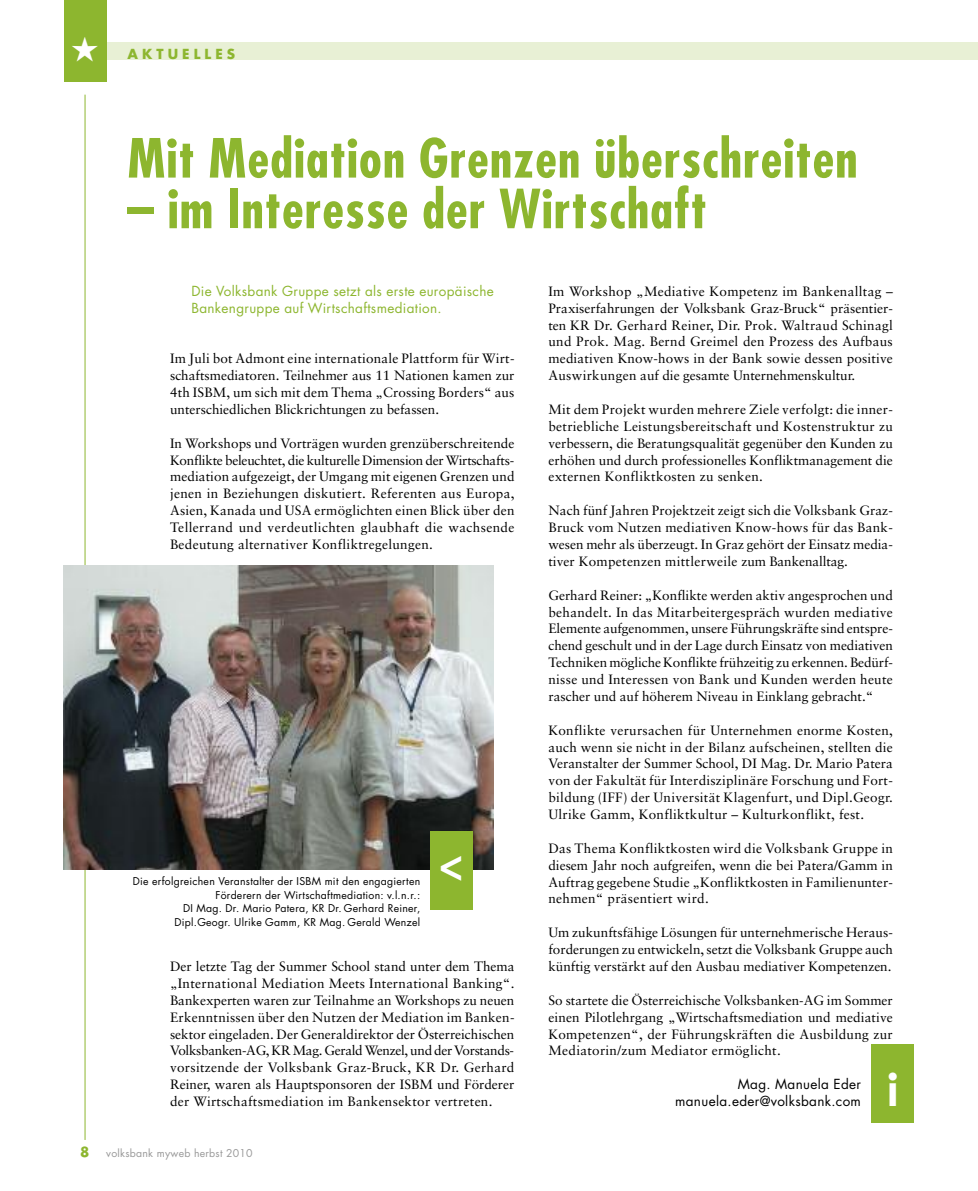
<style>
.page{position:relative;width:978px;height:1191px;background:#fff}
.page>*{position:absolute;margin:0;border:0;box-sizing:border-box;transform-origin:0 0}
.t1{font:700 condensed 52.5px "Futura";letter-spacing:.02em;color:#8db62f}
.t2{font:700 condensed 45px "Futura";color:#fff}
.t3{font:13.5px/16.8px "Sabon";letter-spacing:.02em;color:#000;text-align:justify}
.t4{font:13.5px/16.8px "Futura";letter-spacing:.025em;color:#8db62f}
.t5{font:13.5px/16.8px "Futura";letter-spacing:.025em;color:#000;text-align:right}
.t6{font:700 13.5px "Futura";letter-spacing:.3em;color:#8db62f}
.t7{font:10.5px/13.5px "Futura";letter-spacing:.025em;color:#000;text-align:right}
.t8{font:10.5px "Futura";letter-spacing:.025em;color:#999}
.s1{font-weight:700;font-size:13.5px;color:#8db62f}
</style>
<div class="page">
<div style="left:106px;top:43px;width:872px;height:17px;background:#e8f0d5"></div>
<div style="left:64px;top:0;width:42px;height:82px;background:#8db62f"></div>
<hr style="left:85px;top:95px;width:1px;height:1045px;background:#8db62f">
<div style="left:872px;top:1045px;width:42px;height:78px;background:#8db62f"></div>
<img style="left:64px;top:566px;width:429px;height:303px">
<div style="left:430px;top:831px;width:42px;height:78px;background:#8db62f"></div>
<p class="t6" style="left:128px;top:48px;width:109px">AKTUELLES</p>
<h1 class="t1" style="left:128px;top:135px;width:731px">Mit Mediation Grenzen überschreiten</h1>
<h1 class="t1" style="left:128px;top:186px;width:581px">– im Interesse der Wirtschaft</h1>
<p class="t4" style="left:191px;top:283px;width:304px">Die Volksbank Gruppe setzt als erste europäische<br>Bankengruppe auf Wirtschaftsmediation.</p>
<p class="t3" style="left:170px;top:351px;width:346px">Im Juli bot Admont eine internationale Plattform für Wirt&shy;schaftsmediatoren. Teilnehmer aus 11 Nationen kamen zur 4th ISBM, um sich mit dem Thema „Crossing Borders“ aus unterschiedlichen Blickrichtungen zu befassen.</p>
<p class="t3" style="left:170px;top:436px;width:346px">In Workshops und Vorträgen wurden grenzüberschreitende Konflikte beleuchtet, die kulturelle Dimension der Wirtschafts&shy;mediation aufgezeigt, der Umgang mit eigenen Grenzen und jenen in Beziehungen diskutiert. Referenten aus Europa, Asien, Kanada und USA ermöglichten einen Blick über den Tellerrand und verdeutlichten glaubhaft die wachsende Bedeutung alternativer Konfliktregelungen.</p>
<p class="t7" style="left:133px;top:875px;width:289px">Die erfolgreichen Veranstalter der ISBM mit den engagierten Förderern der Wirtschaftmediation: v.l.n.r.:<br>DI Mag. Dr. Mario Patera, KR Dr. Gerhard Reiner, Dipl.Geogr. Ulrike Gamm, KR Mag. Gerald Wenzel</p>
<p class="t3" style="left:170px;top:959px;width:346px">Der letzte Tag der Summer School stand unter dem Thema „International Mediation Meets International Banking“.<br>Bankexperten waren zur Teilnahme an Workshops zu neuen Erkenntnissen über den Nutzen der Mediation im Banken&shy;sektor eingeladen. Der Generaldirektor der Österreichischen Volksbanken-AG, KR Mag. Gerald Wenzel, und der Vorstands&shy;vorsitzende der Volksbank Graz-Bruck, KR Dr. Gerhard Reiner, waren als Hauptsponsoren der ISBM und Förderer der Wirtschaftsmediation im Bankensektor vertreten.</p>
<p class="t8" style="left:80px;top:1148px;width:174px"><span class="s1">8</span> volksbank myweb herbst 2010</p>
<p class="t3" style="left:548px;top:284px;width:346px">Im Workshop „Mediative Kompetenz im Bankenalltag – Praxiserfahrungen der Volksbank Graz-Bruck“ präsentier&shy;ten KR Dr. Gerhard Reiner, Dir. Prok. Waltraud Schinagl und Prok. Mag. Bernd Greimel den Prozess des Aufbaus mediativen Know-hows in der Bank sowie dessen positive Auswirkungen auf die gesamte Unternehmenskultur.</p>
<p class="t3" style="left:548px;top:402px;width:346px">Mit dem Projekt wurden mehrere Ziele verfolgt: die inner&shy;betriebliche Leistungsbereitschaft und Kostenstruktur zu verbessern, die Beratungsqualität gegenüber den Kunden zu erhöhen und durch professionelles Konfliktmanagement die externen Konfliktkosten zu senken.</p>
<p class="t3" style="left:548px;top:503px;width:346px">Nach fünf Jahren Projektzeit zeigt sich die Volksbank Graz-Bruck vom Nutzen mediativen Know-hows für das Bank&shy;wesen mehr als überzeugt. In Graz gehört der Einsatz media&shy;tiver Kompetenzen mittlerweile zum Bankenalltag.</p>
<p class="t3" style="left:548px;top:587px;width:346px">Gerhard Reiner: „Konflikte werden aktiv angesprochen und behandelt. In das Mitarbeitergespräch wurden mediative Elemente aufgenommen, unsere Führungskräfte sind entspre&shy;chend geschult und in der Lage durch Einsatz von mediativen Techniken mögliche Konflikte frühzeitig zu erkennen. Bedürf&shy;nisse und Interessen von Bank und Kunden werden heute rascher und auf höherem Niveau in Einklang gebracht.“</p>
<p class="t3" style="left:548px;top:722px;width:346px">Konflikte verursachen für Unternehmen enorme Kosten, auch wenn sie nicht in der Bilanz aufscheinen, stellten die Veranstalter der Summer School, DI Mag. Dr. Mario Patera von der Fakultät für Interdisziplinäre Forschung und Fort&shy;bildung (IFF) der Universität Klagenfurt, und Dipl.Geogr.<br>Ulrike Gamm, Konfliktkultur – Kulturkonflikt, fest.</p>
<p class="t3" style="left:548px;top:841px;width:346px">Das Thema Konfliktkosten wird die Volksbank Gruppe in diesem Jahr noch aufgreifen, wenn die bei Patera/Gamm in Auftrag gegebene Studie „Konfliktkosten in Familienunter&shy;nehmen“ präsentiert wird.</p>
<p class="t3" style="left:548px;top:925px;width:346px">Um zukunftsfähige Lösungen für unternehmerische Heraus&shy;forderungen zu entwickeln, setzt die Volksbank Gruppe auch künftig verstärkt auf den Ausbau mediativer Kompetenzen.</p>
<p class="t3" style="left:548px;top:992px;width:346px">So startete die Österreichische Volksbanken-AG im Sommer einen Pilotlehrgang „Wirtschaftsmediation und mediative Kompetenzen“, der Führungskräften die Ausbildung zur Mediatorin/zum Mediator ermöglicht.</p>
<p class="t5" style="left:675px;top:1077px;width:187px">Mag. Manuela Eder manuela.eder@volksbank.com</p>
<h2 class="t2" style="left:888px;top:1069px;width:11px">i</h2>
</div>
